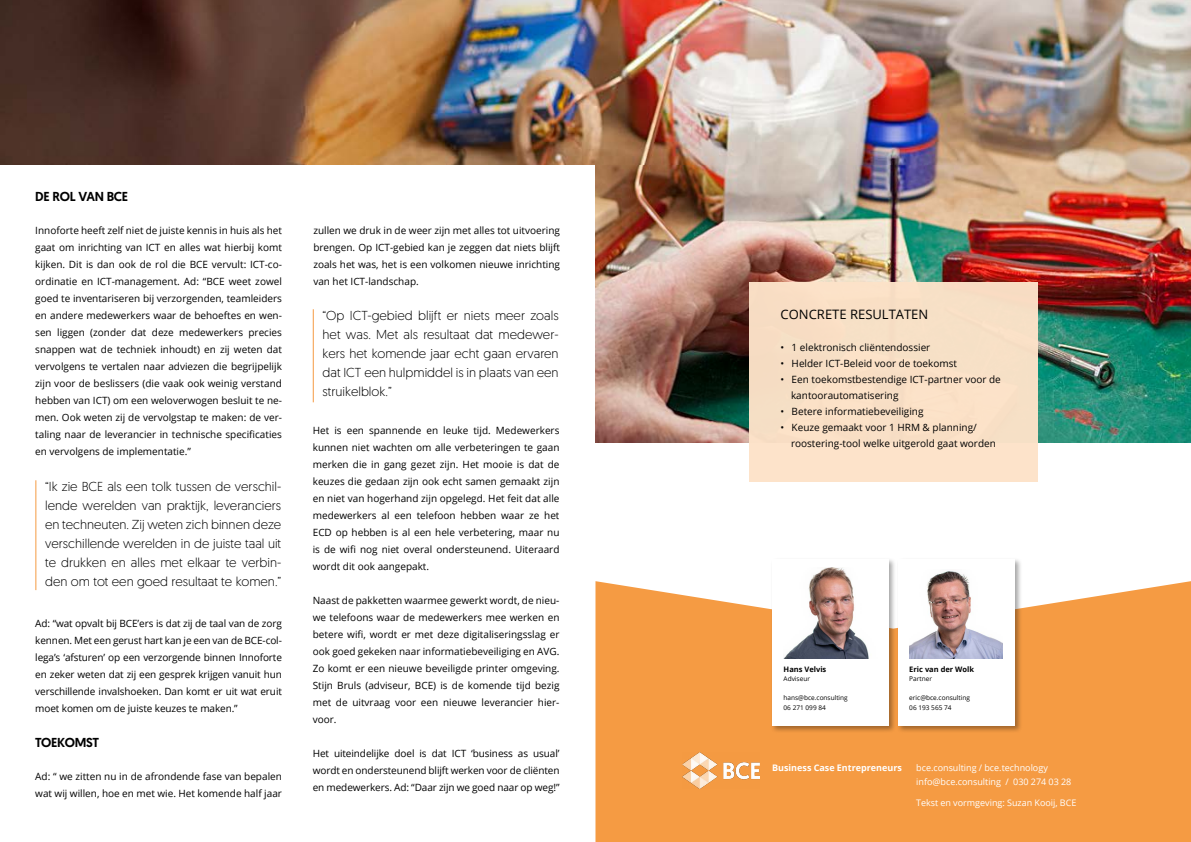
<style>
.page{position:relative;width:1191px;height:842px;background:#fff}
.page>*{position:absolute;margin:0;border:0;box-sizing:border-box;transform-origin:0 0}
.t1{font:300 13px/19px "Geomanist";color:#000;text-align:justify}
.t2{font:500 13px "Geomanist";letter-spacing:-.02em;color:#000}
.t3{font:13px "Open Sans";color:#000}
.t4{font:10px/17px "Open Sans";color:#000;text-align:justify}
.t5{font:9px/14px "Open Sans";color:#fff}
.t6{font:700 9px "Open Sans";color:#fff}
.t7{font:700 7.5px "Open Sans";color:#000}
.t8{font:6.5px/9.5px "Open Sans";color:#000}
</style>
<div class="page">
<hr style="left:35px;top:480px;width:1px;height:110px;background:#f59b43">
<hr style="left:313px;top:309px;width:1px;height:93px;background:#f59b43">
<div style="left:595px;top:581px;width:596px;height:261px;background:#f59b43"></div>
<img style="left:682px;top:752px;width:77px;height:36px">
<img style="left:595px;top:164px;width:596px;height:278px">
<img style="left:0;top:0;width:1191px;height:164px">
<div style="left:896px;top:558px;width:126px;height:176px;background:#000;opacity:.35"></div>
<div style="left:898px;top:559px;width:116px;height:167px;background:#fff"></div>
<img style="left:909px;top:571px;width:94px;height:87px">
<div style="left:770px;top:558px;width:126px;height:176px;background:#000;opacity:.35"></div>
<div style="left:772px;top:559px;width:116px;height:167px;background:#fff"></div>
<img style="left:784px;top:567px;width:85px;height:91px">
<div style="left:749px;top:282px;width:288px;height:200px;background:#fde3c9"></div>
<h1 class="t2" style="left:35px;top:188px;width:94px">DE ROL VAN BCE</h1>
<p class="t4" style="left:35px;top:222px;width:248px">Innoforte heeft zelf niet de juiste kennis in huis als het gaat om inrichting van ICT en alles wat hierbij komt kijken. Dit is dan ook de rol die BCE vervult: ICT-co&shy;ördinatie en ICT-management. Ad: “BCE weet zowel goed te inventariseren bij verzorgenden, teamleiders en andere medewerkers waar de behoeftes en wen&shy;sen liggen (zonder dat deze medewerkers precies snappen wat de techniek inhoudt) en zij weten dat vervolgens te vertalen naar adviezen die begrijpelijk zijn voor de beslissers (die vaak ook weinig verstand hebben van ICT) om een weloverwogen besluit te ne&shy;men. Ook weten zij de vervolgstap te maken: de ver&shy;taling naar de leverancier in technische specificaties en vervolgens de implementatie.”</p>
<p class="t1" style="left:45px;top:477px;width:238px">“Ik zie BCE als een tolk tussen de verschil&shy;lende werelden van praktijk, leveranciers en techneuten. Zij weten zich binnen deze verschillende werelden in de juiste taal uit te drukken en alles met elkaar te verbin&shy;den om tot een goed resultaat te komen.”</p>
<p class="t4" style="left:35px;top:614px;width:248px">Ad: “wat opvalt bij BCE’ers is dat zij de taal van de zorg kennen. Met een gerust hart kan je een van de BCE-col&shy;lega’s ‘afsturen’ op een verzorgende binnen Innoforte en zeker weten dat zij een gesprek krijgen vanuit hun verschillende invalshoeken. Dan komt er uit wat eruit moet komen om de juiste keuzes te maken.”</p>
<h1 class="t2" style="left:35px;top:734px;width:65px">TOEKOMST</h1>
<p class="t4" style="left:35px;top:768px;width:248px">Ad: “ we zitten nu in de afrondende fase van bepalen wat wij willen, hoe en met wie. Het komende half jaar</p>
<p class="t4" style="left:313px;top:222px;width:248px">zullen we druk in de weer zijn met alles tot uitvoering brengen. Op ICT-gebied kan je zeggen dat niets blijft zoals het was, het is een volkomen nieuwe inrichting van het ICT-landschap.</p>
<h1 class="t1" style="left:322px;top:306px;width:238px">“Op ICT-gebied blijft er niets meer zoals het was. Met als resultaat dat medewer&shy;kers het komende jaar echt gaan ervaren dat ICT een hulpmiddel is in plaats van een struikelblok.”</h1>
<p class="t4" style="left:313px;top:422px;width:248px">Het is een spannende en leuke tijd. Medewerkers kunnen niet wachten om alle verbeteringen te gaan merken die in gang gezet zijn. Het mooie is dat de keuzes die gedaan zijn ook echt samen gemaakt zijn en niet van hogerhand zijn opgelegd. Het feit dat alle medewerkers al een telefoon hebben waar ze het ECD op hebben is al een hele verbetering, maar nu is de wifi nog niet overal ondersteunend. Uiteraard wordt dit ook aangepakt.</p>
<p class="t4" style="left:313px;top:592px;width:248px">Naast de pakketten waarmee gewerkt wordt, de nieu&shy;we telefoons waar de medewerkers mee werken en betere wifi, wordt er met deze digitaliseringsslag er ook goed gekeken naar informatiebeveiliging en AVG.<br>Zo komt er een nieuwe beveiligde printer omgeving.<br>Stijn Bruls (adviseur, BCE) is de komende tijd bezig met de uitvraag voor een nieuwe leverancier hier&shy;voor.</p>
<p class="t4" style="left:313px;top:745px;width:248px">Het uiteindelijke doel is dat ICT ‘business as usual’ wordt en ondersteunend blijft werken voor de cliënten en medewerkers. Ad: “Daar zijn we goed naar op weg!”</p>
<h1 class="t3" style="left:780px;top:306px;width:149px">CONCRETE RESULTATEN</h1>
<p class="t4" style="left:780px;top:339px;width:151px">• 1 elektronisch cliëntendossier</p>
<p class="t4" style="left:780px;top:355px;width:178px">• Helder ICT-Beleid voor de toekomst</p>
<p class="t4" style="left:791px;top:371px;width:211px;line-height:16px;text-indent:-10px">• Een toekomstbestendige ICT-partner voor de kantoorautomatisering</p>
<p class="t4" style="left:780px;top:403px;width:144px">• Betere informatiebeveiliging</p>
<p class="t4" style="left:791px;top:419px;width:206px;line-height:16px;text-indent:-10px">• Keuze gemaakt voor 1 HRM &amp; planning/ roostering-tool welke uitgerold gaat worden</p>
<p class="t7" style="left:783px;top:664px;width:44px">Hans Velvis</p>
<p class="t8" style="left:783px;top:674px;width:28px">Adviseur</p>
<p class="t8" style="left:783px;top:693px;width:66px">hans@bce.consulting<br>06 271 099 84</p>
<p class="t7" style="left:909px;top:664px;width:66px">Eric van der Wolk</p>
<p class="t8" style="left:909px;top:674px;width:24px">Partner</p>
<p class="t8" style="left:909px;top:693px;width:62px">eric@bce.consulting<br>06 193 565 74</p>
<p class="t6" style="left:772px;top:761px;width:131px">Business Case Entrepreneurs</p>
<p class="t5" style="left:916px;top:760px;width:157px">bce.consulting / bce.technology info@bce.consulting / 030 274 03 28</p>
<p class="t5" style="left:916px;top:795px;width:162px">Tekst en vormgeving: Suzan Kooij, BCE</p>
</div>
